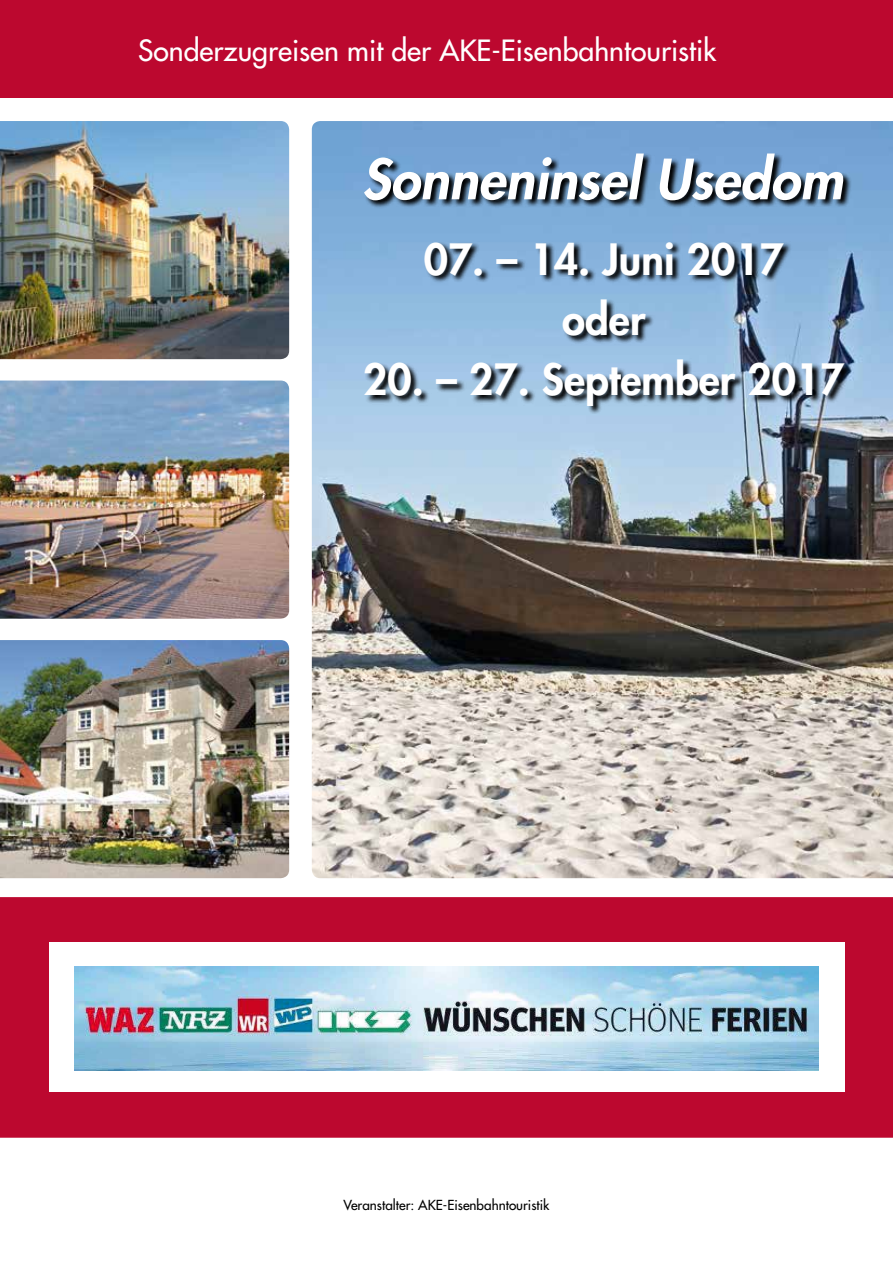
<style>
.page{position:relative;width:893px;height:1263px;background:#fff}
.page>*{position:absolute;margin:0;border:0;box-sizing:border-box;transform-origin:0 0}
.t1{font:italic 800 54px "Futura Std";color:#fff}
.t2{font:800 42px/60px "Futura Std";color:#fff;text-align:center}
.t3{font:500 28.5px "Futura Std";color:#fff}
.t4{font:500 13.5px "Futura Std";color:#000}
</style>
<div class="page">
<img style="left:312px;top:121px;width:581px;height:757px">
<img style="left:0;top:121px;width:289px;height:238px">
<img style="left:0;top:380px;width:289px;height:239px">
<img style="left:0;top:640px;width:289px;height:238px">
<div style="left:0;top:0;width:893px;height:98px;background:#bc082f"></div>
<svg style="left:364px;top:153px;width:488px;height:56px;background:#547596"></svg>
<svg style="left:365px;top:241px;width:488px;height:173px;background:#7fa0bf"></svg>
<div style="left:0;top:897px;width:893px;height:241px;background:#bc082f"></div>
<div style="left:49px;top:943px;width:795px;height:149px;background:#fff"></div>
<img style="left:74px;top:966px;width:745px;height:105px">
<p class="t3" style="left:138px;top:32px;width:580px">Sonderzugreisen mit der AKE-Eisenbahntouristik</p>
<h1 class="t1" style="left:362px;top:145px;width:483px">Sonneninsel Usedom</h1>
<h2 class="t2" style="left:424px;top:229px;width:362px">07. – 14. Juni 2017 oder</h2>
<h2 class="t2" style="left:363px;top:349px;width:483px">20. – 27. September 2017</h2>
<p class="t4" style="left:343px;top:1196px;width:207px">Veranstalter: AKE-Eisenbahntouristik</p>
</div>
